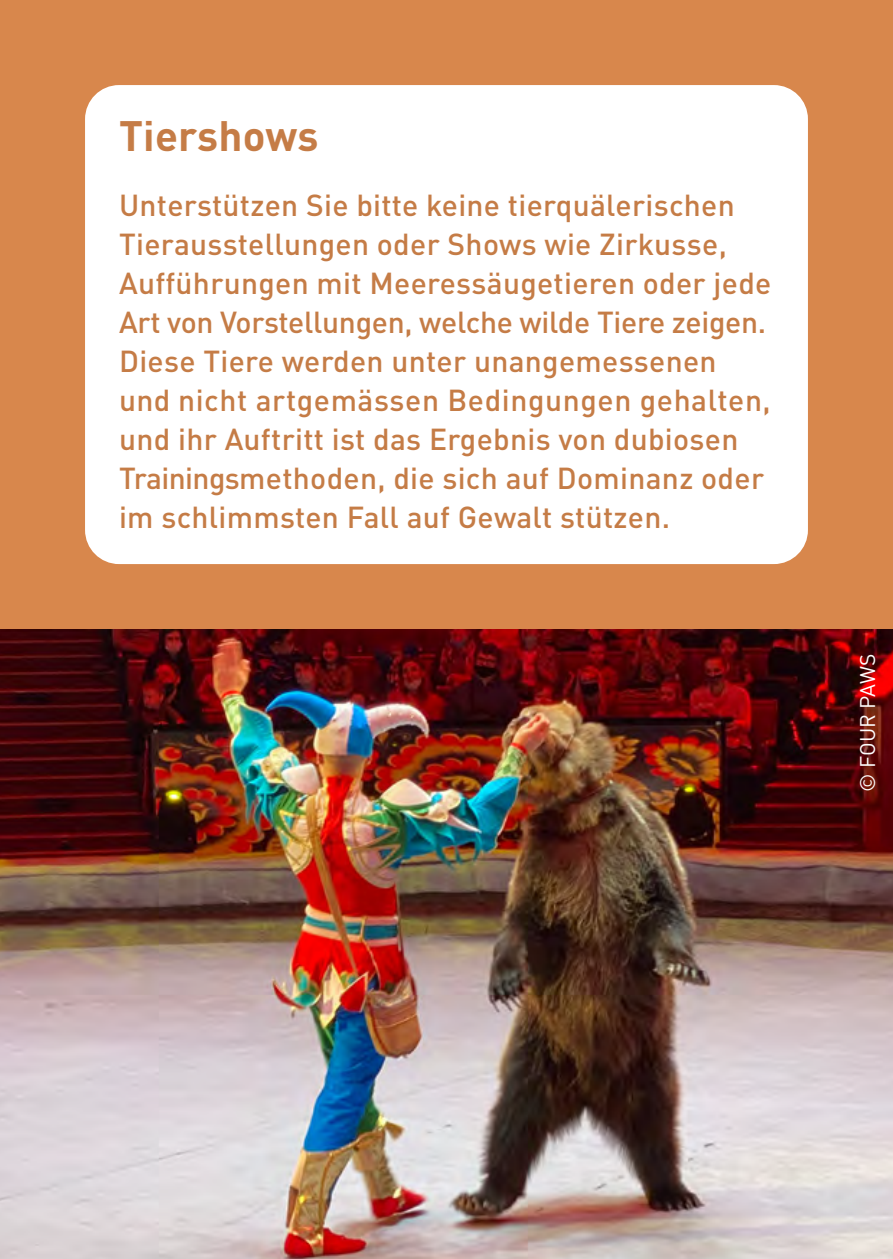
<style>
.page{position:relative;width:893px;height:1259px;background:#d8874c}
.page>*{position:absolute;margin:0;border:0;box-sizing:border-box;transform-origin:0 0}
.Headline{font:700 42px "DIN Pro";letter-spacing:.005em;color:#c57c46}
.Fliesstext{font:500 30px/39px "DIN Pro";letter-spacing:.01em;color:#c57c46}
.t1{font:21px "DIN Pro";letter-spacing:-.005em;color:#fff}
</style>
<div class="page">
<div style="left:85px;top:85px;width:723px;height:479px;background:#fff;border-radius:34px"></div>
<img style="left:0;top:629px;width:893px;height:630px">
<p class="Headline" style="left:119px;top:103px;width:201px">Tiershows</p>
<p class="Fliesstext" style="left:119px;top:183px;width:654px">Unterstützen Sie bitte keine tierquälerischen Tierausstellungen oder Shows wie Zirkusse, Aufführungen mit Meeressäugetieren oder jede Art von Vorstellungen, welche wilde Tiere zeigen.<br>Diese Tiere werden unter unangemessenen und nicht artgemässen Bedingungen gehalten, und ihr Auftritt ist das Ergebnis von dubiosen Trainingsmethoden, die sich auf Dominanz oder im schlimmsten Fall auf Gewalt stützen.</p>
<p class="t1" style="left:851px;top:791px;width:139px;rotate:-90deg">© FOUR PAWS</p>
</div>
